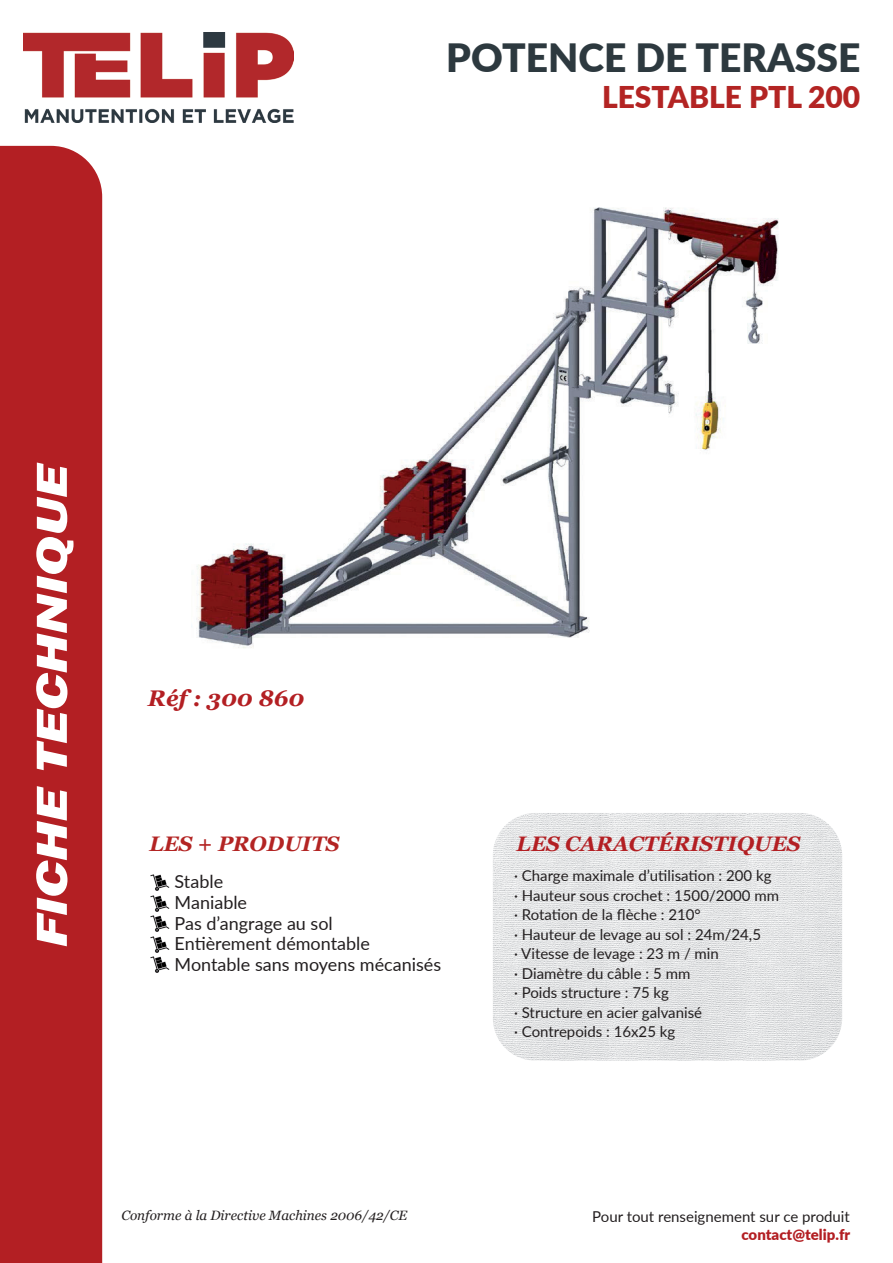
<style>
.page{position:relative;width:893px;height:1263px;background:#fff}
.page>*{position:absolute;margin:0;border:0;box-sizing:border-box;transform-origin:0 0}
.t1{font:italic 800 45px "Franklin Gothic";color:#fff;scale:1.3 1}
.t2{font:900 39px "Lato";color:#2d393f}
.t3{font:900 30px "Lato";color:#b32423}
.t4{font:italic 700 22.65px "Georgia";color:#b31f23}
.t5{font:italic 700 21px "Georgia";color:#b31f23}
.t6{font:italic 700 21px "Georgia";color:#b32423}
.t7{font:18px/20.7px "Lato";color:#231f20}
.t8{font:15px/19.5px "Lato";color:#231f20}
.t9{font:900 15px "Lato";color:#b31f23}
.t10{font:italic 13.5px "Georgia";color:#231f20}
</style>
<div class="page">
<img style="left:493px;top:813px;width:349px;height:248px">
<img style="left:23px;top:32px;width:270px;height:90px">
<div style="left:0;top:146px;width:102px;height:1117px;background:#b31f23"></div>
<img style="left:151px;top:874px;width:18px;height:16px">
<img style="left:151px;top:895px;width:18px;height:16px">
<img style="left:151px;top:915px;width:18px;height:16px">
<img style="left:151px;top:936px;width:18px;height:16px">
<img style="left:151px;top:956px;width:18px;height:17px">
<img style="left:191px;top:207px;width:588px;height:441px">
<h2 class="t2" style="left:446px;top:28px;width:416px">POTENCE DE TERASSE</h2>
<h3 class="t3" style="left:602px;top:75px;width:260px">LESTABLE PTL 200</h3>
<h1 class="t1" style="left:22px;top:947px;width:374px;rotate:-90deg">FICHE TECHNIQUE</h1>
<h3 class="t4" style="left:148px;top:683px;width:158px">Réf : 300 860</h3>
<h3 class="t6" style="left:149px;top:830px;width:192px">LES + PRODUITS</h3>
<h3 class="t5" style="left:517px;top:830px;width:286px">LES CARACTÉRISTIQUES</h3>
<p class="t7" style="left:175px;top:870px;width:268px">Stable<br>Maniable<br>Pas d’angrage au sol<br>Entièrement démontable<br>Montable sans moyens mécanisés</p>
<p class="t8" style="left:514px;top:865px;width:266px">· Charge maximale d’utilisation : 200 kg · Hauteur sous crochet : 1500/2000 mm · Rotation de la flèche : 210°<br>· Hauteur de levage au sol : 24m/24,5<br>· Vitesse de levage : 23 m / min<br>· Diamètre du câble : 5 mm<br>· Poids structure : 75 kg<br>· Structure en acier galvanisé<br>· Contrepoids : 16x25 kg</p>
<p class="t10" style="left:121px;top:1207px;width:288px">Conforme à la Directive Machines 2006/42/CE</p>
<p class="t8" style="left:592px;top:1206px;width:259px">Pour tout renseignement sur ce produit</p>
<p class="t9" style="left:741px;top:1223px;width:110px">contact@telip.fr</p>
</div>
